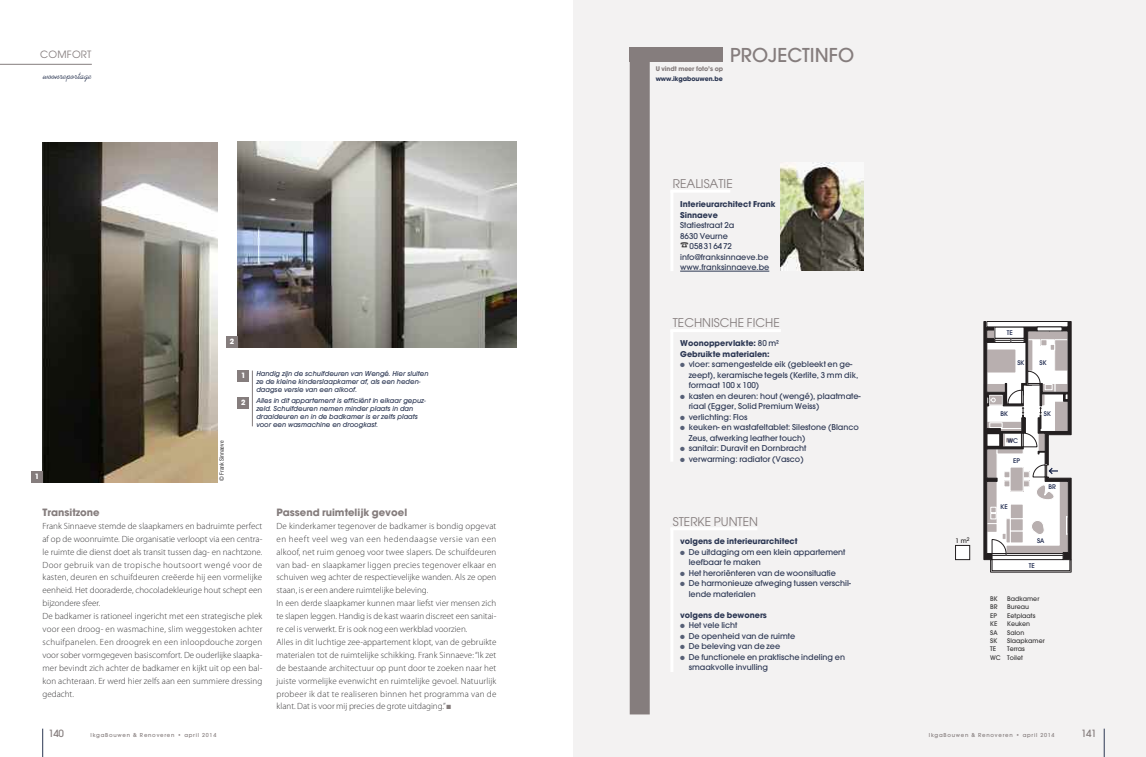
<style>
.page{position:relative;width:1146px;height:757px;background:#fff}
.page>*{position:absolute;margin:0;border:0;box-sizing:border-box;transform-origin:0 0}
.t1{font:500 19px "Avant Garde LT";color:#857d7d}
.t2{font:12px "Avant Garde LT";color:#857d7d}
.t3{font:500 11px "Avant Gard";letter-spacing:-.05em;color:#857d7d}
.t4{font:700 10px "Avant Garde LT";color:#857d7d}
.t5{font:10px "Kaufmann";color:#2c3753}
.t6{font:10px "Avant Garde";letter-spacing:.025em;color:#857d7d}
.t7{font:300 9px/12.9px "Myriad Pro";letter-spacing:.005em;color:#393839}
.t8{font:500 8px/10.5px "Avant Garde LT";color:#2c3753}
.t9{font:700 8px/10.5px "Avant Garde LT";color:#2c3753}
.t10{font:700 8px "Avant Gard";color:#fff}
.t11{font:italic 500 7.5px/8px "Avant Gard";color:#2c3753}
.t12{font:500 7px/8.4px "Avant Gard";color:#393839}
.t13{font:500 7px "Avant Gard";color:#0f1b42}
.t14{font:700 7px "Avant Gard";letter-spacing:-.01em;color:#857d7d}
.t15{font:700 7px "Avant Gard";letter-spacing:-.005em;color:#2c3753}
.t16{font:500 7px "Avant Gard";color:#211e1e}
.t17{font:500 6px "Avant Gard";letter-spacing:.125em;color:#857d7d}
.t18{font:condensed 6px "Helvetica Neue";color:#393839}
.s1{color:#857d7d}
.s2{color:#393839}
.s3{font-weight:500}
.s4{color:#565f76}
</style>
<div class="page">
<div style="left:573px;top:0;width:572px;height:757px;background:#f3f2f2"></div>
<hr style="left:680px;top:271px;width:89px;height:1px;background:#2c3753">
<hr style="left:670px;top:190px;width:60px;height:3px;background:#fff">
<hr style="left:670px;top:191px;width:3px;height:80px;background:#fff">
<hr style="left:670px;top:329px;width:110px;height:3px;background:#fff">
<hr style="left:670px;top:330px;width:3px;height:132px;background:#fff">
<hr style="left:670px;top:527px;width:87px;height:3px;background:#fff">
<hr style="left:670px;top:528px;width:3px;height:144px;background:#fff">
<img style="left:780px;top:162px;width:82px;height:109px">
<svg style="left:983px;top:321px;width:88px;height:251px"></svg>
<div style="left:955px;top:545px;width:14px;height:15px;background:#fff"></div>
<div style="left:955px;top:545px;width:14px;height:15px;border:1px solid #231f20"></div>
<div style="left:629px;top:48px;width:94px;height:14px;background:#857d7d"></div>
<div style="left:629px;top:48px;width:20px;height:666px;background:#857d7d"></div>
<svg style="left:1103px;top:729px;width:1px;height:28px"></svg>
<svg style="left:42px;top:729px;width:1px;height:28px"></svg>
<img style="left:43px;top:142px;width:175px;height:340px">
<img style="left:238px;top:142px;width:278px;height:205px">
<div style="left:31px;top:471px;width:12px;height:11px;background:#857d7d"></div>
<div style="left:226px;top:336px;width:12px;height:11px;background:#857d7d"></div>
<div style="left:238px;top:371px;width:11px;height:11px;background:#857d7d"></div>
<div style="left:238px;top:398px;width:11px;height:11px;background:#857d7d"></div>
<hr style="left:252px;top:371px;width:1px;height:55px;background:#857d7d">
<hr style="left:0;top:64px;width:92px;height:1px;background:#857d7d">
<p class="t6" style="left:40px;top:49px;width:53px">COMFORT</p>
<p class="t5" style="left:43px;top:72px;width:50px">woonreportage</p>
<p class="t10" style="left:35px;top:471px;width:6px">1</p>
<p class="t10" style="left:230px;top:336px;width:6px">2</p>
<p class="t18" style="left:220px;top:481px;width:41px;rotate:-90deg">© Frank Sinnaeve</p>
<p class="t10" style="left:241px;top:371px;width:6px">1</p>
<p class="t10" style="left:241px;top:398px;width:6px">2</p>
<p class="t11" style="left:256px;top:369px;width:174px">Handig zijn de schuifdeuren van Wengé. Hier sluiten ze de kleine kinderslaapkamer af, als een heden&shy;daagse versie van een alkoof.</p>
<p class="t11" style="left:256px;top:396px;width:171px">Alles in dit appartement is efficiënt in elkaar gepuz&shy;zeld. Schuifdeuren nemen minder plaats in dan draaideuren en in de badkamer is er zelfs plaats voor een wasmachine en droogkast.</p>
<p class="t4" style="left:43px;top:509px;width:59px">Transitzone</p>
<p class="t7" style="left:42px;top:520px;width:221px">Frank Sinnaeve stemde de slaapkamers en badruimte perfect af op de woonruimte. Die organisatie verloopt via een centra&shy;le ruimte die dienst doet als transit tussen dag- en nachtzone.<br>Door gebruik van de tropische houtsoort wengé voor de kasten, deuren en schuifdeuren creëerde hij een vormelijke eenheid. Het dooraderde, chocoladekleurige hout schept een bijzondere sfeer.<br>De badkamer is rationeel ingericht met een strategische plek voor een droog- en wasmachine, slim weggestoken achter schuifpanelen. Een droogrek en een inloopdouche zorgen voor sober vormgegeven basiscomfort. De ouderlijke slaapka&shy;mer bevindt zich achter de badkamer en kijkt uit op een bal&shy;kon achteraan. Er werd hier zelfs aan een summiere dressing gedacht.</p>
<p class="t3" style="left:48px;top:727px;width:17px">140</p>
<p class="t17" style="left:91px;top:732px;width:127px">IkgaBouwen &amp; Renoveren • april 2014</p>
<p class="t4" style="left:276px;top:509px;width:132px">Passend ruimtelijk gevoel</p>
<p class="t7" style="left:276px;top:520px;width:221px">De kinderkamer tegenover de badkamer is bondig opgevat en heeft veel weg van een hedendaagse versie van een alkoof, net ruim genoeg voor twee slapers. De schuifdeuren van bad- en slaapkamer liggen precies tegenover elkaar en schuiven weg achter de respectievelijke wanden. Als ze open staan, is er een andere ruimtelijke beleving.<br>In een derde slaapkamer kunnen maar liefst vier mensen zich te slapen leggen. Handig is de kast waarin discreet een sanitai&shy;re cel is verwerkt. Er is ook nog een werkblad voorzien.<br>Alles in dit luchtige zee-appartement klopt, van de gebruikte materialen tot de ruimtelijke schikking. Frank Sinnaeve:“Ik zet de bestaande architectuur op punt door te zoeken naar het juiste vormelijke evenwicht en ruimtelijke gevoel. Natuurlijk probeer ik dat te realiseren binnen het programma van de klant. Dat is voor mij precies de grote uitdaging.”<span class="s1">■</span></p>
<p class="t14" style="left:655px;top:65px;width:69px">U vindt meer foto’s op</p>
<p class="t15" style="left:655px;top:74px;width:68px">www.ikgabouwen.be</p>
<h1 class="t1" style="left:730px;top:48px;width:125px">PROJECTINFO</h1>
<h2 class="t2" style="left:672px;top:179px;width:61px">REALISATIE</h2>
<p class="t9" style="left:680px;top:200px;width:97px">Interieurarchitect Frank<br>Sinnaeve</p>
<p class="t8" style="left:680px;top:221px;width:91px">Statiestraat 2a<br>8630 Veurne <span class="s2">☎</span>058316472 info@franksinnaeve.be www.franksinnaeve.be</p>
<h2 class="t2" style="left:672px;top:318px;width:108px">TECHNISCHE FICHE</h2>
<p class="t9" style="left:680px;top:339px;width:100px">Woonoppervlakte: <span class="s3">80 m²<br></span>Gebruikte materialen:</p>
<p class="t8" style="left:688px;top:360px;width:171px;text-indent:-9px"><span class="s4">●</span> vloer: samengestelde eik (gebleekt en ge&shy;zeept), keramische tegels (Kerlite, 3 mm dik, formaat 100 x 100)</p>
<p class="t8" style="left:688px;top:391px;width:174px;text-indent:-9px"><span class="s4">●</span> kasten en deuren: hout (wengé), plaatmate&shy;riaal (Egger, Solid Premium Weiss)</p>
<p class="t8" style="left:680px;top:412px;width:69px"><span class="s4">●</span> verlichting: Flos</p>
<p class="t8" style="left:688px;top:423px;width:172px;text-indent:-9px"><span class="s4">●</span> keuken- en wastafeltablet: Silestone (Blanco<br>Zeus, afwerking leather touch)</p>
<p class="t8" style="left:680px;top:444px;width:128px"><span class="s4">●</span> sanitair: Duravit en Dornbracht</p>
<p class="t8" style="left:680px;top:454px;width:125px"><span class="s4">●</span> verwarming: radiator (Vasco)</p>
<h2 class="t2" style="left:672px;top:517px;width:87px">STERKE PUNTEN</h2>
<p class="t9" style="left:680px;top:537px;width:119px">volgens de interieurarchitect</p>
<p class="t8" style="left:688px;top:547px;width:158px;text-indent:-9px"><span class="s4">●</span> De uitdaging om een klein appartement leefbaar te maken</p>
<p class="t8" style="left:680px;top:568px;width:157px"><span class="s4">●</span> Het heroriënteren van de woonsituatie</p>
<p class="t8" style="left:688px;top:579px;width:164px;text-indent:-9px"><span class="s4">●</span> De harmonieuze afweging tussen verschil&shy;lende materialen</p>
<p class="t9" style="left:680px;top:611px;width:88px">volgens de bewoners</p>
<p class="t8" style="left:680px;top:621px;width:59px"><span class="s4">●</span> Het vele licht</p>
<p class="t8" style="left:680px;top:631px;width:117px"><span class="s4">●</span> De openheid van de ruimte</p>
<p class="t8" style="left:680px;top:642px;width:101px"><span class="s4">●</span> De beleving van de zee</p>
<p class="t8" style="left:688px;top:652px;width:158px;text-indent:-9px"><span class="s4">●</span> De functionele en praktische indeling en smaakvolle invulling</p>
<p class="t13" style="left:1006px;top:328px;width:7px">TE</p>
<p class="t13" style="left:1017px;top:358px;width:8px">SK</p>
<p class="t13" style="left:1039px;top:358px;width:8px">SK</p>
<p class="t13" style="left:1000px;top:410px;width:9px">BK</p>
<p class="t13" style="left:1043px;top:410px;width:8px">SK</p>
<p class="t13" style="left:1007px;top:436px;width:12px">WC</p>
<p class="t16" style="left:955px;top:536px;width:16px">1 m<sup>2</sup></p>
<p class="t13" style="left:1012px;top:457px;width:8px">EP</p>
<p class="t13" style="left:1000px;top:502px;width:9px">KE</p>
<p class="t13" style="left:1048px;top:482px;width:9px">BR</p>
<p class="t13" style="left:1036px;top:536px;width:9px">SA</p>
<p class="t13" style="left:1028px;top:561px;width:7px">TE</p>
<p class="t12" style="left:990px;top:594px;width:9px">BK</p>
<p class="t12" style="left:1007px;top:594px;width:34px">Badkamer</p>
<p class="t12" style="left:990px;top:603px;width:9px">BR</p>
<p class="t12" style="left:1007px;top:603px;width:23px">Bureau</p>
<p class="t12" style="left:990px;top:611px;width:8px">EP</p>
<p class="t12" style="left:1007px;top:611px;width:30px">Eetplaats</p>
<p class="t12" style="left:990px;top:619px;width:9px">KE</p>
<p class="t12" style="left:1007px;top:619px;width:24px">Keuken</p>
<p class="t12" style="left:990px;top:628px;width:9px">SA</p>
<p class="t12" style="left:1007px;top:628px;width:19px">Salon</p>
<p class="t12" style="left:990px;top:636px;width:8px">SK</p>
<p class="t12" style="left:1007px;top:636px;width:39px">Slaapkamer</p>
<p class="t12" style="left:990px;top:645px;width:7px">TE</p>
<p class="t12" style="left:990px;top:645px;width:36px;text-indent:17px">Terras<br>WC Toilet</p>
<p class="t17" style="left:928px;top:732px;width:127px">IkgaBouwen &amp; Renoveren • april 2014</p>
<p class="t3" style="left:1081px;top:727px;width:17px">141</p>
</div>
